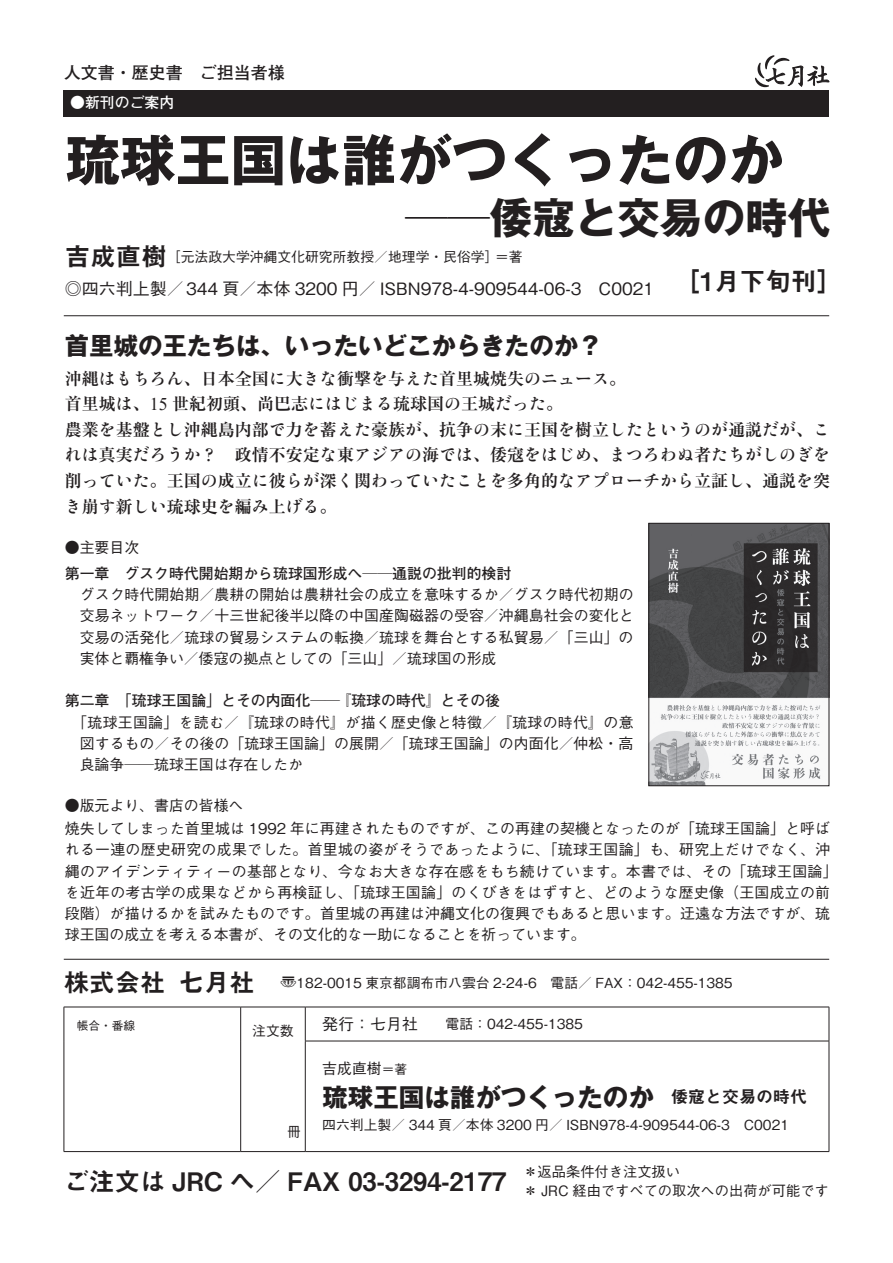
<style>
.page{position:relative;width:893px;height:1263px;background:#fff}
.page>*{position:absolute;margin:0;border:0;box-sizing:border-box;transform-origin:0 0}
.t1{font:700 55.35px "Gothic MB101 Pro";color:#231f20}
.t2{font:700 42.45px "Gothic MB101 Pro";color:#231f20}
.t3{font:25.5px "Midashi Go Pro MB31";color:#231f20}
.t4{font:700 25.5px "Gothic MB101 Pro";color:#231f20}
.t5{font:700 24.45px "Gothic MB101 Pro";color:#231f20}
.t6{font:16.95px/25.7px "Ryumin Std Bold KO";color:#231f20;text-align:justify}
.t7{font:500 16.95px "Gothic BBB Pro";color:#231f20}
.t8{font:700 16.95px "Ryumin Pro";color:#231f20}
.t9{font:700 16.95px "Futo Go B101 Pro";color:#231f20}
.t10{font:500 14.85px/21.3px "Gothic BBB Pro";letter-spacing:.01em;color:#231f20;text-align:justify}
.t11{font:700 14.85px "Futo Go B101 Pro";color:#231f20}
.t12{font:700 14.85px "Futo Go B101 Pro";color:#fff}
.t13{font:500 14.25px/19.5px "Gothic BBB Pro";color:#231f20}
.t14{font:500 13.8px "Gothic BBB Pro";color:#231f20}
.t15{font:500 11.7px "Gothic BBB Pro";color:#231f20}
.s1{font-family:"Midashi Go Pro MB31";font-weight:400;font-size:25.5px}
.s2{font-family:"Ryumin Pro";font-weight:700}
.s3{font-family:"Ryumin Std Bold KO";font-weight:400}
.s4{font-family:"Times New Roman";font-weight:400;font-size:17.85px}
.s5{font-size:15.9px}
.s6{font-size:12.75px}
.s7{font-family:"Midashi Go Pro MB31";font-weight:400;font-size:16.95px}
</style>
<div class="page">
<svg style="left:755px;top:55px;width:74px;height:32px"></svg>
<div style="left:64px;top:90px;width:765px;height:27px;background:#231f20"></div>
<hr style="left:64px;top:315px;width:765px;height:1px;background:#231f20">
<hr style="left:64px;top:959px;width:765px;height:1px;background:#231f20">
<img style="left:651px;top:525px;width:176px;height:259px">
<div style="left:649px;top:523px;width:180px;height:263px;border:1px solid #231f20"></div>
<hr style="left:64px;top:1007px;width:177px;height:1px;background:#231f20">
<hr style="left:64px;top:1007px;width:1px;height:34px;background:#231f20">
<hr style="left:241px;top:1007px;width:64px;height:1px;background:#231f20">
<hr style="left:240px;top:1007px;width:1px;height:34px;background:#231f20">
<hr style="left:305px;top:1007px;width:524px;height:1px;background:#231f20">
<hr style="left:305px;top:1007px;width:1px;height:34px;background:#231f20">
<hr style="left:829px;top:1007px;width:1px;height:34px;background:#231f20">
<hr style="left:64px;top:1041px;width:1px;height:110px;background:#231f20">
<hr style="left:240px;top:1041px;width:1px;height:110px;background:#231f20">
<hr style="left:305px;top:1041px;width:524px;height:1px;background:#231f20">
<hr style="left:305px;top:1041px;width:1px;height:110px;background:#231f20">
<hr style="left:829px;top:1041px;width:1px;height:110px;background:#231f20">
<hr style="left:64px;top:1151px;width:177px;height:1px;background:#231f20">
<hr style="left:241px;top:1151px;width:64px;height:1px;background:#231f20">
<hr style="left:305px;top:1151px;width:524px;height:1px;background:#231f20">
<p class="t9" style="left:64px;top:59px;width:223px">人文書・歴史書　ご担当者様</p>
<p class="t12" style="left:70px;top:91px;width:106px">●新刊のご案内</p>
<h1 class="t1" style="left:65px;top:114px;width:720px">琉球王国は誰がつくったのか</h1>
<h2 class="t2" style="left:405px;top:182px;width:427px">──倭寇と交易の時代</h2>
<p class="t14" style="left:65px;top:246px;width:459px"><span class="s1">吉成直樹</span>［元法政大学沖縄文化研究所教授／地理学・民俗学］＝著</p>
<p class="t7" style="left:65px;top:275px;width:591px">◎四六判上製／344 頁／本体 3200 円／ ISBN978-4-909544-06-3　C0021</p>
<h3 class="t5" style="left:65px;top:325px;width:539px">首里城の王たちは、いったいどこからきたのか？</h3>
<p class="t6" style="left:65px;top:364px;width:563px"><span class="s2">沖縄</span>はもちろん、<span class="s2">日本全国</span>に<span class="s2">大</span>きな<span class="s2">衝撃</span>を<span class="s2">与</span>えた<span class="s2">首里城焼失</span>のニュース。</p>
<p class="t8" style="left:65px;top:390px;width:500px">首里城<span class="s3">は、</span><span class="s4">15</span> 世紀初頭<span class="s3">、</span>尚巴志<span class="s3">にはじまる</span>琉球国<span class="s3">の</span>王城<span class="s3">だった。</span></p>
<p class="t6" style="left:65px;top:415px;width:767px"><span class="s2">農業</span>を<span class="s2">基盤</span>とし<span class="s2">沖縄島内部</span>で<span class="s2">力</span>を<span class="s2">蓄</span>えた<span class="s2">豪族</span>が、<span class="s2">抗争</span>の<span class="s2">末</span>に<span class="s2">王国</span>を<span class="s2">樹立</span>したというのが<span class="s2">通説</span>だが、これは<span class="s2">真実</span>だろうか？ <span class="s2">政情不安定</span>な<span class="s2">東</span>アジアの<span class="s2">海</span>では、<span class="s2">倭寇</span>をはじめ、まつろわぬ<span class="s2">者</span>たちがしのぎを<span class="s2">削</span>っていた。<span class="s2">王国</span>の<span class="s2">成立</span>に<span class="s2">彼</span>らが<span class="s2">深</span>く<span class="s2">関</span>わっていたことを<span class="s2">多角的</span>なアプローチから<span class="s2">立証</span>し、<span class="s2">通説</span>を<span class="s2">突</span>き<span class="s2">崩</span>す<span class="s2">新</span>しい<span class="s2">琉球史</span>を<span class="s2">編</span>み<span class="s2">上</span>げる。</p>
<p class="t10" style="left:65px;top:535px;width:76px">●主要目次</p>
<p class="t11" style="left:65px;top:561px;width:448px">第一章　グスク時代開始期から琉球国形成へ──通説の批判的検討</p>
<p class="t10" style="left:80px;top:582px;width:555px">グスク時代開始期／農耕の開始は農耕社会の成立を意味するか／グスク時代初期の交易ネットワーク／十三世紀後半以降の中国産陶磁器の受容／沖縄島社会の変化と交易の活発化／琉球の貿易システムの転換／琉球を舞台とする私貿易／「三山」の実体と覇権争い／倭寇の拠点としての「三山」／琉球国の形成</p>
<p class="t11" style="left:65px;top:689px;width:437px">第二章　「琉球王国論」とその内面化──『琉球の時代』とその後</p>
<p class="t10" style="left:80px;top:710px;width:555px;text-indent:-7px">「琉球王国論」を読む／『琉球の時代』が描く歴史像と特徴／『琉球の時代』の意図するもの／その後の「琉球王国論」の展開／「琉球王国論」の内面化／仲松・高良論争──琉球王国は存在したか</p>
<p class="t10" style="left:65px;top:791px;width:767px;line-height:23.4px">●版元より、書店の皆様へ<br>焼失してしまった首里城は 1992 年に再建されたものですが、この再建の契機となったのが「琉球王国論」と呼ば</p>
<p class="t10" style="left:65px;top:837px;width:774px;text-align:left">れる一連の歴史研究の成果でした。首里城の姿がそうであったように、「琉球王国論」も、研究上だけでなく、沖縄のアイデンティティーの基部となり、今なお大きな存在感をもち続けています。本書では、その「琉球王国論」を近年の考古学の成果などから再検証し、「琉球王国論」のくびきをはずすと、どのような歴史像（王国成立の前段階）が描けるかを試みたものです。首里城の再建は沖縄文化の復興でもあると思います。迂遠な方法ですが、琉球王国の成立を考える本書が、その文化的な一助になることを祈っています。</p>
<h3 class="t3" style="left:675px;top:261px;width:169px">［1月下旬刊］</h3>
<p class="t14" style="left:64px;top:971px;width:670px"><span class="s1">株式会社 七月社　</span><span class="s5">〠</span>182-0015 東京都調布市八雲台 2-24-6　電話／ FAX：042-455-1385</p>
<p class="t15" style="left:77px;top:1016px;width:60px">帳合・番線</p>
<p class="t14" style="left:252px;top:1020px;width:43px">注文数</p>
<p class="t14" style="left:287px;top:1121px;width:15px">冊</p>
<p class="t14" style="left:322px;top:1013px;width:262px"><span class="s5">発行：七月社</span>　　電話：042-455-1385</p>
<p class="t10" style="left:322px;top:1056px;width:87px">吉成直樹<span class="s6">＝著</span></p>
<h3 class="t4" style="left:322px;top:1076px;width:486px">琉球王国は誰がつくったのか <span class="s7">倭寇と交易の時代</span></h3>
<p class="t14" style="left:322px;top:1114px;width:468px">四六判上製／ 344 頁／本体 3200 円／ ISBN978-4-909544-06-3　C0021</p>
<h3 class="t3" style="left:64px;top:1161px;width:444px">ご注文は JRC へ／ FAX 03-3294-2177</h3>
<p class="t13" style="left:523px;top:1160px;width:307px">＊返品条件付き注文扱い<br>＊ JRC 経由ですべての取次への出荷が可能です</p>
</div>
